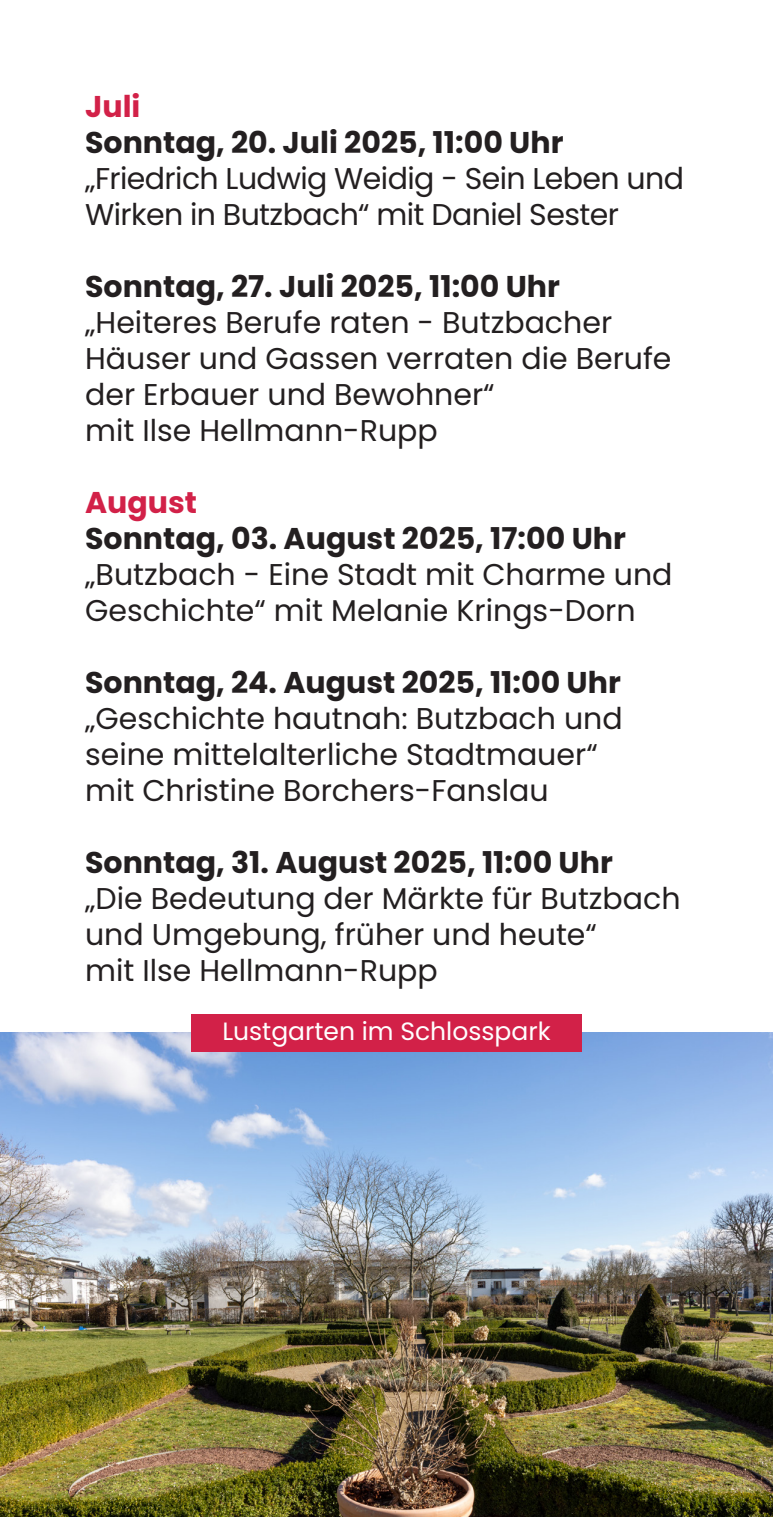
<style>
.page{position:relative;width:773px;height:1517px;background:#fff}
.page>*{position:absolute;margin:0;border:0;box-sizing:border-box;transform-origin:0 0}
.t1{font:30px/36px "Poppins";color:#231f20}
.t2{font:700 30px "Poppins";color:#231f20}
.t3{font:30px/36px "Poppins";letter-spacing:-.02em;color:#231f20}
.t4{font:700 30px "Poppins";color:#d22148}
.t5{font:25px "Poppins";color:#fff}
</style>
<div class="page">
<img style="left:0;top:1032px;width:772px;height:485px">
<div style="left:191px;top:1014px;width:390px;height:37px;background:#d22148"></div>
<p class="t4" style="left:85px;top:89px;width:57px">Juli</p>
<p class="t2" style="left:85px;top:125px;width:480px">Sonntag, 20. Juli 2025, 11:00 Uhr</p>
<p class="t3" style="left:85px;top:160px;width:600px">„Friedrich Ludwig Weidig - Sein Leben und<br>Wirken in Butzbach“ mit Daniel Sester</p>
<p class="t2" style="left:85px;top:269px;width:476px">Sonntag, 27. Juli 2025, 11:00 Uhr</p>
<p class="t1" style="left:85px;top:304px;width:588px">„Heiteres Berufe raten - Butzbacher<br>Häuser und Gassen verraten die Berufe der Erbauer und Bewohner“<br>mit Ilse Hellmann-Rupp</p>
<p class="t4" style="left:85px;top:485px;width:113px">August</p>
<p class="t2" style="left:85px;top:521px;width:542px">Sonntag, 03. August 2025, 17:00 Uhr</p>
<p class="t1" style="left:85px;top:556px;width:589px">„Butzbach - Eine Stadt mit Charme und<br>Geschichte“ mit Melanie Krings-Dorn</p>
<p class="t2" style="left:85px;top:665px;width:537px">Sonntag, 24. August 2025, 11:00 Uhr</p>
<p class="t1" style="left:85px;top:700px;width:539px">„Geschichte hautnah: Butzbach und seine mittelalterliche Stadtmauer“ mit Christine Borchers-Fanslau</p>
<p class="t2" style="left:85px;top:845px;width:529px">Sonntag, 31. August 2025, 11:00 Uhr</p>
<p class="t1" style="left:85px;top:880px;width:597px">„Die Bedeutung der Märkte für Butzbach und Umgebung, früher und heute“<br>mit Ilse Hellmann-Rupp</p>
<p class="t5" style="left:222px;top:1017px;width:330px">Lustgarten im Schlosspark</p>
</div>
